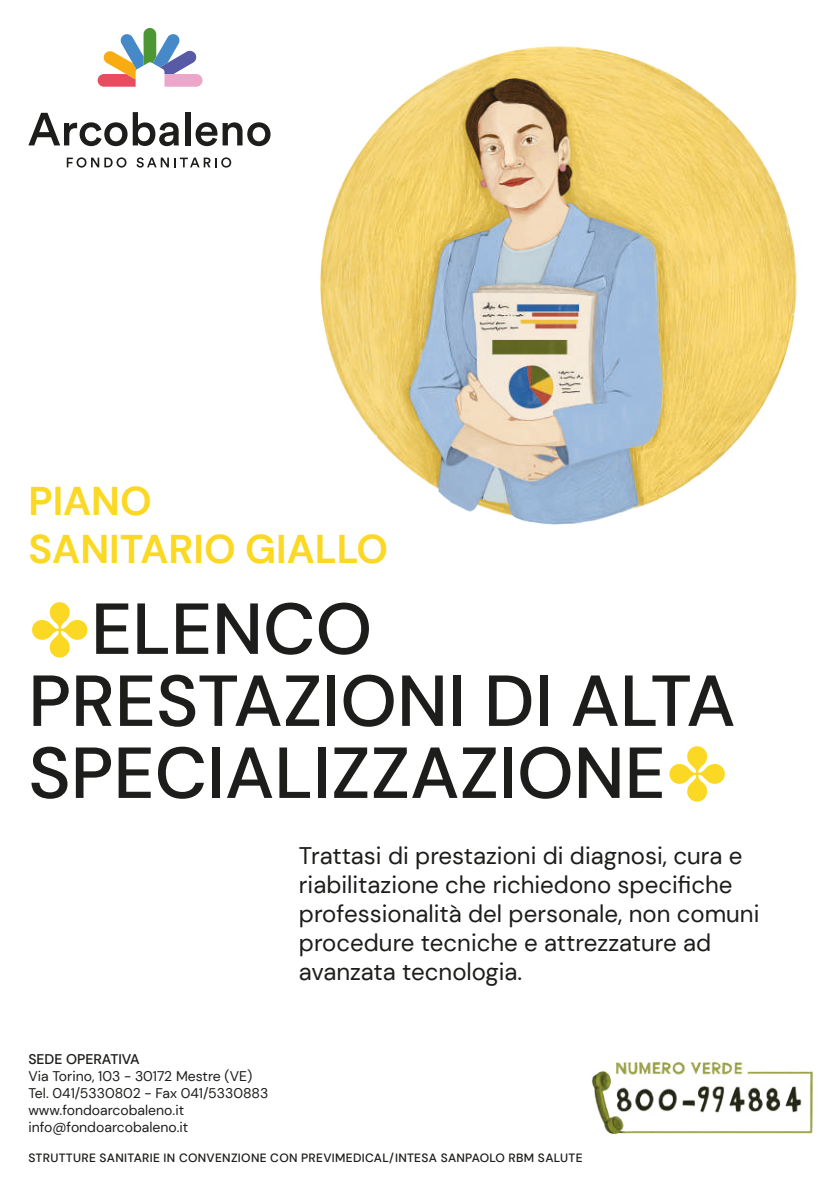
<style>
.page{position:relative;width:840px;height:1191px;background:#fff}
.page>*{position:absolute;margin:0;border:0;box-sizing:border-box;transform-origin:0 0}
.t1{font:500 72px/72px "DM Sans";color:#1d1d1b}
.t2{font:700 40px/48px "DM Sans";color:#fbd823}
.t3{font:24px/28.8px "DM Sans";color:#1d1d1b}
.t4{font:14px/17px "DM Sans";color:#1d1d1b}
.t5{font:500 14px "DM Sans";color:#1d1d1b}
.t6{font:500 12px "DM Sans";letter-spacing:.025em;color:#1d1d1b}
.s1{color:#fbd823}
</style>
<div class="page">
<svg style="left:28px;top:113px;width:99px;height:33px"></svg>
<svg style="left:133px;top:112px;width:46px;height:34px"></svg>
<div style="left:185px;top:112px;width:5px;height:33px;background:#1d1d1b"></div>
<svg style="left:195px;top:122px;width:46px;height:24px"></svg>
<svg style="left:98px;top:28px;width:104px;height:59px"></svg>
<svg style="left:67px;top:157px;width:59px;height:11px"></svg>
<svg style="left:136px;top:157px;width:95px;height:11px"></svg>
<img style="left:592px;top:1063px;width:220px;height:70px">
<img style="left:241px;top:46px;width:556px;height:479px">
<h2 class="t2" style="left:28px;top:476px;width:361px">PIANO<br>SANITARIO GIALLO</h2>
<h1 class="t1" style="left:28px;top:592px;width:708px"><span class="s1">✤</span>ELENCO<br>PRESTAZIONI DI ALTA<br>SPECIALIZZAZIONE<span class="s1">✤</span></h1>
<p class="t3" style="left:299px;top:841px;width:462px">Trattasi di prestazioni di diagnosi, cura e riabilitazione che richiedono specifiche professionalità del personale, non comuni procedure tecniche e attrezzature ad avanzata tecnologia.</p>
<p class="t5" style="left:28px;top:1050px;width:113px">SEDE OPERATIVA</p>
<p class="t4" style="left:28px;top:1067px;width:241px">Via Torino, 103 - 30172 Mestre (VE)<br>Tel. 041/5330802 - Fax 041/5330883 www.fondoarcobaleno.it info@fondoarcobaleno.it</p>
<p class="t6" style="left:28px;top:1150px;width:555px">STRUTTURE SANITARIE IN CONVENZIONE CON PREVIMEDICAL/INTESA SANPAOLO RBM SALUTE</p>
</div>
